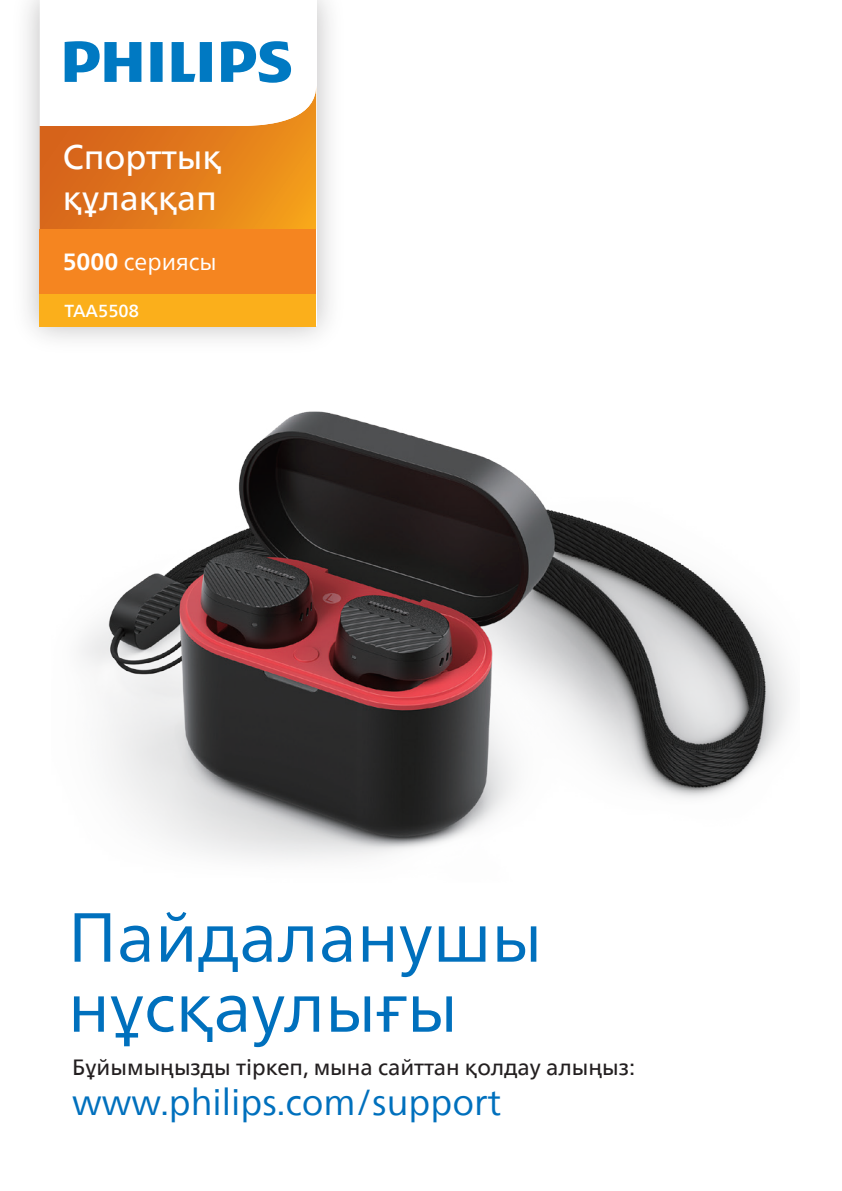
<style>
.page{position:relative;width:842px;height:1191px;background:#fff}
.page>*{position:absolute;margin:0;border:0;box-sizing:border-box;transform-origin:0 0}
.Body_Text__0{font:69.4px/70px "Neue Frutiger World";color:#0070bd}
.t1{font:36px "Neue Frutiger World";color:#0070bd}
.正文_0{font:34px/40.8px "Neue Frutiger World";color:#fff}
.正文_0-2{font:23.4px "Neue Frutiger World";color:#fff}
.t_register{font:22px "Neue Frutiger World";color:#231f20}
.正文_0-3{font:500 17.4px "Neue Frutiger World";color:#fff}
.s1{font-weight:700}
</style>
<div class="page">
<img style="left:27px;top:0;width:303px;height:339px">
<div style="left:40px;top:229px;width:276px;height:65px;background:#f58520"></div>
<div style="left:40px;top:294px;width:276px;height:32px;background:#fbaf1b"></div>
<svg style="left:40px;top:0;width:276px;height:229px"></svg>
<img style="left:80px;top:411px;width:710px;height:449px">
<p class="正文_0" style="left:63px;top:137px;width:160px">Спорттық құлаққап</p>
<p class="正文_0-2" style="left:63px;top:243px;width:156px"><span class="s1">5000</span> сериясы</p>
<p class="正文_0-3" style="left:64px;top:296px;width:76px">TAA5508</p>
<p class="Body_Text__0" style="left:68px;top:903px;width:476px">Пайдаланушы нұсқаулығы</p>
<p class="t_register" style="left:72px;top:1050px;width:565px">Бұйымыңызды тіркеп, мына сайттан қолдау алыңыз:</p>
<p class="t1" style="left:72px;top:1073px;width:431px">www.philips.com/support</p>
</div>
